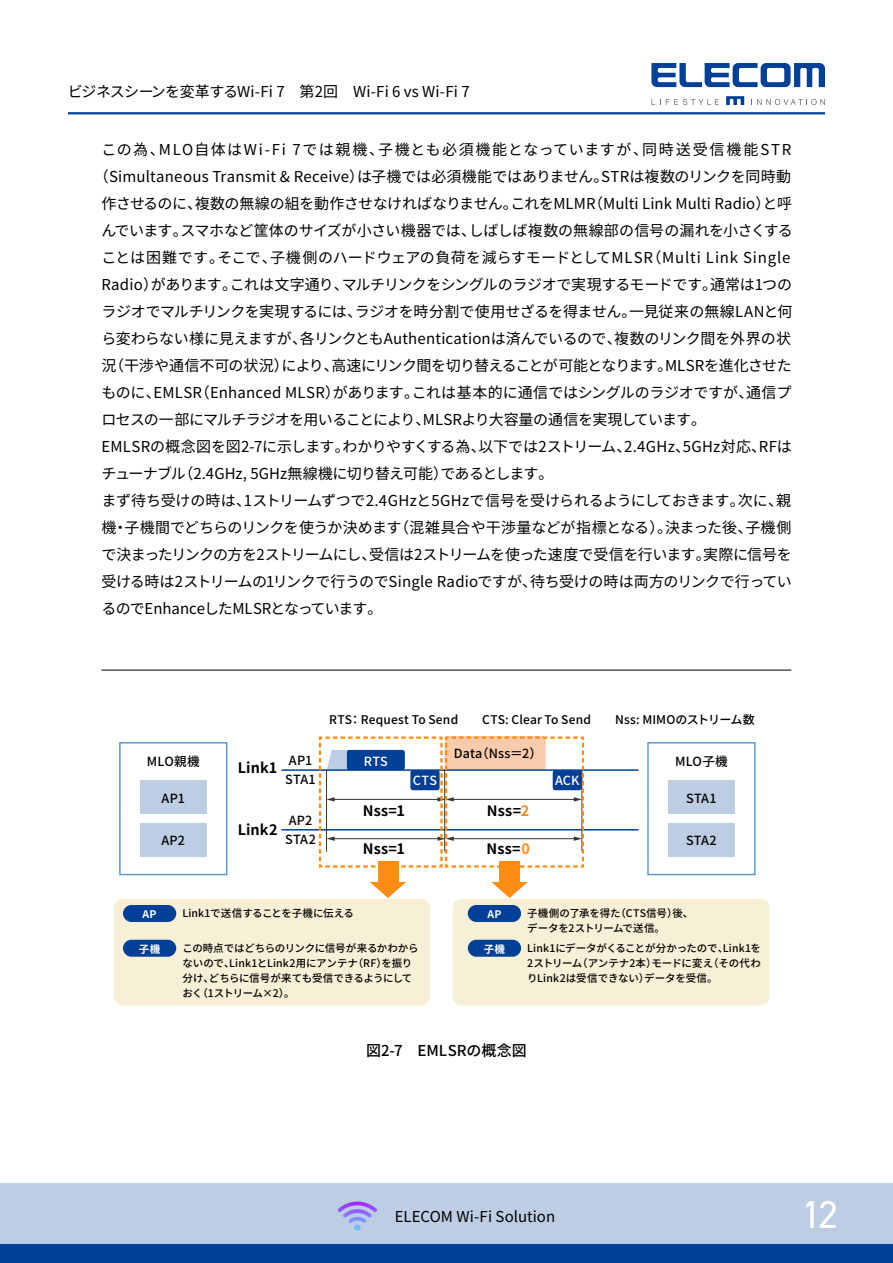
<style>
.page{position:relative;width:893px;height:1263px;background:#fff}
.page>*{position:absolute;margin:0;border:0;box-sizing:border-box;transform-origin:0 0}
.t1{font:39px "DIN2014";color:#fff}
.t2{font:15px "Noto Sans JP";letter-spacing:-.01em;color:#000}
.t3{font:15px "Noto Sans JP";letter-spacing:-.04em;color:#000}
.t4{font:15px "Noto Sans JP";letter-spacing:.01em;color:#000}
.t5{font:15px "Noto Sans JP";letter-spacing:.035em;color:#000}
.t6{font:15px "Noto Sans JP";letter-spacing:-.03em;color:#000}
.t7{font:15px "Noto Sans JP";letter-spacing:.105em;color:#000}
.t8{font:500 15px "Noto Sans JP";letter-spacing:.005em;color:#000}
.t9{font:700 14.4px "Noto Sans JP";letter-spacing:.01em;color:#000}
.t10{font:500 12.6px/19.5px "Noto Sans JP";letter-spacing:.02em;color:#000}
.t11{font:500 12.6px "Noto Sans JP";letter-spacing:.01em;color:#fff}
.t12{font:500 12px "Noto Sans JP";letter-spacing:.015em;color:#000}
.t13{font:500 10.5px/15px "Noto Sans JP";letter-spacing:-.005em;color:#000}
.t14{font:700 10.5px "Noto Sans JP";letter-spacing:.03em;color:#fff}
.s1{color:#ff8d15}
</style>
<div class="page">
<hr style="left:68px;top:112px;width:757px;height:2px;background:#004097">
<svg style="left:651px;top:63px;width:174px;height:24px"></svg>
<svg style="left:651px;top:99px;width:68px;height:6px"></svg>
<svg style="left:757px;top:99px;width:68px;height:6px"></svg>
<svg style="left:726px;top:96px;width:18px;height:9px"></svg>
<div style="left:0;top:1244px;width:893px;height:19px;background:#004097"></div>
<div style="left:0;top:1183px;width:893px;height:61px;background:#bdcde4"></div>
<svg style="left:337px;top:1201px;width:40px;height:30px"></svg>
<div style="left:114px;top:899px;width:316px;height:106px;background:#f7f0d7;border-radius:9px"></div>
<div style="left:453px;top:899px;width:316px;height:106px;background:#f7f0d7;border-radius:9px"></div>
<div style="left:119px;top:742px;width:108px;height:133px;border:2px solid #5b9bd5"></div>
<div style="left:140px;top:781px;width:66px;height:33px;background:#bdcde4"></div>
<div style="left:140px;top:823px;width:66px;height:34px;background:#bdcde4"></div>
<div style="left:647px;top:742px;width:109px;height:133px;border:2px solid #5b9bd5"></div>
<div style="left:668px;top:781px;width:66px;height:33px;background:#bdcde4"></div>
<div style="left:668px;top:823px;width:66px;height:34px;background:#bdcde4"></div>
<div style="left:123px;top:905px;width:53px;height:17px;background:#004097;border-radius:8px"></div>
<div style="left:123px;top:940px;width:53px;height:17px;background:#004097;border-radius:8px"></div>
<div style="left:468px;top:905px;width:53px;height:17px;background:#004097;border-radius:8px"></div>
<div style="left:468px;top:940px;width:53px;height:17px;background:#004097;border-radius:8px"></div>
<hr style="left:282px;top:769px;width:356px;height:2px;background:#004097">
<hr style="left:282px;top:829px;width:356px;height:1px;background:#004097">
<svg style="left:318px;top:736px;width:267px;height:133px"></svg>
<div style="left:378px;top:862px;width:20px;height:21px;background:#ff8d15"></div>
<svg style="left:370px;top:882px;width:36px;height:16px"></svg>
<div style="left:499px;top:862px;width:21px;height:21px;background:#ff8d15"></div>
<svg style="left:491px;top:882px;width:37px;height:16px"></svg>
<hr style="left:101px;top:670px;width:690px;height:1px;background:#000">
<p class="t2" style="left:68px;top:83px;width:403px">ビジネスシーンを変革するWi-Fi 7　第2回　Wi-Fi 6 vs Wi-Fi 7</p>
<p class="t7" style="left:101px;top:141px;width:691px">この為、MLO自体はWi-Fi 7では親機、子機とも必須機能となっていますが、同時送受信機能STR</p>
<p class="t4" style="left:94px;top:168px;width:699px">（Simultaneous Transmit &amp; Receive）は子機では必須機能ではありません。STRは複数のリンクを同時動</p>
<p class="t2" style="left:101px;top:195px;width:692px">作させるのに、複数の無線の組を動作させなければなりません。これをMLMR（Multi Link Multi Radio）と呼</p>
<p class="t2" style="left:101px;top:222px;width:693px">んでいます。スマホなど筐体のサイズが小さい機器では、しばしば複数の無線部の信号の漏れを小さくする</p>
<p class="t5" style="left:101px;top:249px;width:690px">ことは困難です。そこで、子機側のハードウェアの負荷を減らすモードとしてMLSR（Multi Link Single</p>
<p class="t2" style="left:101px;top:276px;width:692px">Radio）があります。これは文字通り、マルチリンクをシングルのラジオで実現するモードです。通常は1つの</p>
<p class="t2" style="left:101px;top:303px;width:692px">ラジオでマルチリンクを実現するには、ラジオを時分割で使用せざるを得ません。一見従来の無線LANと何</p>
<p class="t2" style="left:101px;top:330px;width:691px">ら変わらない様に見えますが、各リンクともAuthenticationは済んでいるので、複数のリンク間を外界の状</p>
<p class="t6" style="left:101px;top:357px;width:692px">況（干渉や通信不可の状況）により、高速にリンク間を切り替えることが可能となります。MLSRを進化させた</p>
<p class="t2" style="left:101px;top:384px;width:692px">ものに、EMLSR（Enhanced MLSR）があります。これは基本的に通信ではシングルのラジオですが、通信プ</p>
<p class="t3" style="left:101px;top:411px;width:606px">ロセスの一部にマルチラジオを用いることにより、MLSRより大容量の通信を実現しています。</p>
<p class="t2" style="left:101px;top:438px;width:692px">EMLSRの概念図を図2-7に示します。わかりやすくする為、以下では2ストリーム、2.4GHz、5GHz対応、RFは</p>
<p class="t3" style="left:101px;top:465px;width:453px">チューナブル（2.4GHz, 5GHz無線機に切り替え可能）であるとします。</p>
<p class="t2" style="left:101px;top:492px;width:691px">まず待ち受けの時は、1ストリームずつで2.4GHzと5GHzで信号を受けられるようにしておきます。次に、親</p>
<p class="t2" style="left:101px;top:519px;width:691px">機・子機間でどちらのリンクを使うか決めます（混雑具合や干渉量などが指標となる）。決まった後、子機側</p>
<p class="t3" style="left:101px;top:546px;width:692px">で決まったリンクの方を2ストリームにし、受信は2ストリームを使った速度で受信を行います。実際に信号を</p>
<p class="t2" style="left:101px;top:573px;width:692px">受ける時は2ストリームの1リンクで行うのでSingle Radioですが、待ち受けの時は両方のリンクで行ってい</p>
<p class="t3" style="left:101px;top:600px;width:283px">るのでEnhanceしたMLSRとなっています。</p>
<p class="t10" style="left:147px;top:751px;width:54px">MLO親機</p>
<p class="t10" style="left:162px;top:789px;width:25px">AP1</p>
<p class="t10" style="left:161px;top:831px;width:25px">AP2</p>
<p class="t9" style="left:238px;top:760px;width:41px">Link1</p>
<p class="t9" style="left:238px;top:821px;width:41px">Link2</p>
<p class="t10" style="left:285px;top:750px;width:32px">AP1<br>STA1</p>
<p class="t10" style="left:285px;top:811px;width:32px">AP2<br>STA2</p>
<p class="t12" style="left:329px;top:712px;width:427px">RTS： Request To Send　　CTS: Clear To Send　　Nss: MIMOのストリーム数</p>
<p class="t11" style="left:364px;top:754px;width:26px">RTS</p>
<p class="t9" style="left:363px;top:802px;width:44px">Nss=1</p>
<p class="t9" style="left:363px;top:841px;width:44px">Nss=1</p>
<p class="t10" style="left:454px;top:744px;width:90px">Data（Nss＝2）</p>
<p class="t11" style="left:413px;top:773px;width:26px">CTS</p>
<p class="t11" style="left:555px;top:773px;width:26px">ACK</p>
<p class="t9" style="left:487px;top:802px;width:44px">Nss=<span class="s1">2</span></p>
<p class="t9" style="left:487px;top:841px;width:45px">Nss=<span class="s1">0</span></p>
<p class="t10" style="left:675px;top:751px;width:54px">MLO子機</p>
<p class="t10" style="left:686px;top:789px;width:32px">STA1</p>
<p class="t10" style="left:686px;top:831px;width:32px">STA2</p>
<p class="t13" style="left:182px;top:906px;width:173px">Link1で送信することを子機に伝える</p>
<p class="t14" style="left:143px;top:908px;width:16px">AP</p>
<p class="t14" style="left:139px;top:943px;width:23px">子機</p>
<p class="t13" style="left:182px;top:941px;width:238px">この時点ではどちらのリンクに信号が来るかわからないので、Link1とLink2用にアンテナ（RF）を振り分け、どちらに信号が来ても受信できるようにしておく（1ストリーム×2）。</p>
<p class="t13" style="left:527px;top:906px;width:168px">子機側の了承を得た（CTS信号）後、データを2ストリームで送信。</p>
<p class="t14" style="left:487px;top:908px;width:16px">AP</p>
<p class="t14" style="left:484px;top:943px;width:23px">子機</p>
<p class="t13" style="left:527px;top:941px;width:235px;text-align:justify">Link1にデータがくることが分かったので、Link1を2ストリーム（アンテナ2本）モードに変え（その代わりLink2は受信できない）データを受信。</p>
<p class="t8" style="left:366px;top:1042px;width:162px">図2-7　EMLSRの概念図</p>
<p class="t2" style="left:395px;top:1208px;width:162px">ELECOM Wi-Fi Solution</p>
<h1 class="t1" style="left:802px;top:1190px;width:38px">12</h1>
</div>
